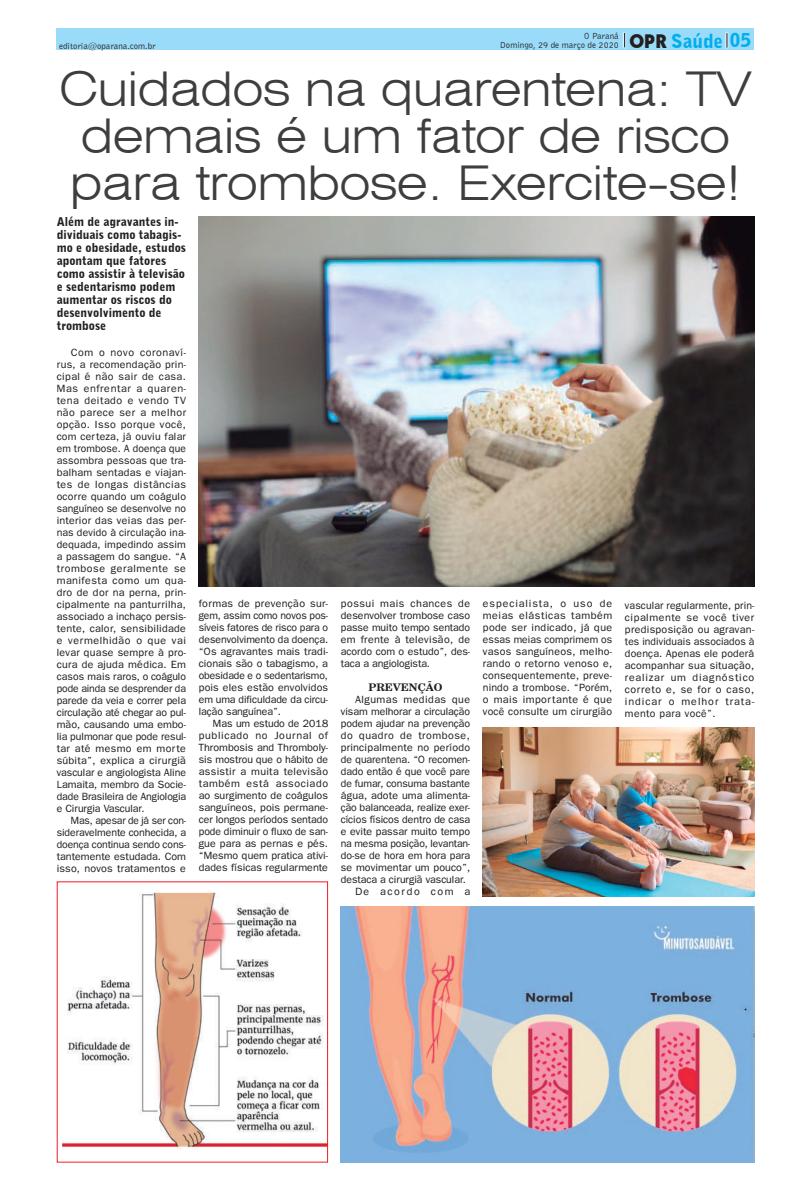
<style>
.page{position:relative;width:811px;height:1191px;background:#fff}
.page>*{position:absolute;margin:0;border:0;box-sizing:border-box;transform-origin:0 0}
.t1{font:300 expanded 48px/47px "Swiss 721 BT";letter-spacing:-.01em;color:#3e3e3f}
.t2{font:900 19px "Bell Gothic BT";color:#00aeef}
.t3{font:900 12px/13px "Bell Gothic BT";color:#231f20}
.t4{font:10.5px/12px "Franklin Gothic";letter-spacing:.005em;color:#231f20;text-align:justify}
.t5{font:10.5px "Franklin Gothic";letter-spacing:.025em;color:#231f20}
.t6{font:10.5px "Franklin Gothic";letter-spacing:.05em;color:#231f20}
.t7{font:10.5px "Franklin Gothic";letter-spacing:.045em;color:#231f20}
.t8{font:10.5px "Franklin Gothic";letter-spacing:.15em;color:#231f20}
.t9{font:700 10.5px "Century Schoolbook BT";color:#231f20}
.t10{font:9px "Bell Gothic BT";color:#231f20}
.s1{font-family:"Geometric 231 BT Heavy C";font-weight:400;color:#231f20}
</style>
<div class="page">
<div style="left:57px;top:28px;width:697px;height:22px;background:#99dbf8"></div>
<svg style="left:622px;top:31px;width:4px;height:18px"></svg>
<svg style="left:624px;top:33px;width:1px;height:14px"></svg>
<svg style="left:725px;top:31px;width:4px;height:18px"></svg>
<svg style="left:726px;top:33px;width:1px;height:15px"></svg>
<img style="left:341px;top:906px;width:413px;height:256px">
<img style="left:199px;top:217px;width:555px;height:369px">
<img style="left:62px;top:892px;width:264px;height:257px">
<img style="left:483px;top:727px;width:271px;height:169px">
<p class="t10" style="left:584px;top:30px;width:36px">O Paraná</p>
<h2 class="t2" style="left:629px;top:29px;width:123px"><span class="s1">OPR</span> Saúde 05</h2>
<p class="t10" style="left:59px;top:40px;width:98px">editoria@oparana.com.br</p>
<p class="t10" style="left:500px;top:39px;width:120px">Domingo, 29 de março de 2020</p>
<h1 class="t1" style="left:59px;top:65px;width:694px">Cuidados na quarentena: TV demais é um fator de risco para trombose. Exercite-se!</h1>
<p class="t3" style="left:57px;top:215px;width:131px">Além de agravantes in&shy;dividuais como tabagis&shy;mo e obesidade, estudos apontam que fatores como assistir à televisão e sedentarismo podem aumentar os riscos do desenvolvimento de trombose</p>
<p class="t4" style="left:57px;top:346px;width:131px;text-indent:14px">Com o novo coronaví&shy;rus, a recomendação prin&shy;cipal é não sair de casa.<br>Mas enfrentar a quaren&shy;tena deitado e vendo TV não parece ser a melhor opção. Isso porque você, com certeza, já ouviu falar em trombose. A doença que assombra pessoas que tra&shy;balham sentadas e viajan&shy;tes de longas distâncias ocorre quando um coágulo sanguíneo se desenvolve no interior das veias das per&shy;nas devido à circulação ina&shy;dequada, impedindo assim a passagem do sangue. “A trombose geralmente se manifesta como um qua&shy;dro de dor na perna, prin&shy;cipalmente na panturrilha, associado a inchaço persis&shy;tente, calor, sensibilidade e vermelhidão o que vai levar quase sempre à pro&shy;cura de ajuda médica. Em casos mais raros, o coágulo pode ainda se desprender da parede da veia e correr pela circulação até chegar ao pul&shy;mão, causando uma embo&shy;lia pulmonar que pode resul&shy;tar até mesmo em morte súbita”, explica a cirurgiã vascular e angiologista Aline Lamaita, membro da Socie&shy;dade Brasileira de Angiologia e Cirurgia Vascular.</p>
<p class="t4" style="left:57px;top:814px;width:131px;text-indent:14px">Mas, apesar de já ser con&shy;sideravelmente conhecida, a doença continua sendo cons&shy;tantemente estudada. Com isso, novos tratamentos e</p>
<p class="t4" style="left:199px;top:597px;width:131px">formas de prevenção sur&shy;gem, assim como novos pos&shy;síveis fatores de risco para o desenvolvimento da doença. “Os agravantes mais tradi&shy;cionais são o tabagismo, a obesidade e o sedentarismo, pois eles estão envolvidos em uma dificuldade da circu&shy;lação sanguínea”.</p>
<p class="t4" style="left:199px;top:717px;width:131px;text-indent:14px">Mas um estudo de 2018 publicado no Journal of Thrombosis and Thromboly&shy;sis mostrou que o hábito de assistir a muita televisão também está associado ao surgimento de coágulos sanguíneos, pois permane&shy;cer longos períodos sentado pode diminuir o fluxo de san&shy;gue para as pernas e pés. “Mesmo quem pratica ativi&shy;dades físicas regularmente</p>
<p class="t4" style="left:341px;top:597px;width:131px">possui mais chances de desenvolver trombose caso passe muito tempo sentado em frente à televisão, de acordo com o estudo”, des&shy;taca a angiologista.</p>
<p class="t9" style="left:368px;top:679px;width:76px">PREVENÇÃO</p>
<p class="t7" style="left:355px;top:693px;width:117px">Algumas medidas que</p>
<p class="t4" style="left:341px;top:705px;width:131px">visam melhorar a circulação</p>
<p class="t4" style="left:341px;top:717px;width:131px">podem ajudar na prevenção</p>
<p class="t6" style="left:341px;top:729px;width:131px">do quadro de trombose,</p>
<p class="t5" style="left:341px;top:741px;width:131px">principalmente no período</p>
<p class="t4" style="left:341px;top:753px;width:131px">de quarentena. “O recomen-</p>
<p class="t4" style="left:341px;top:765px;width:131px">dado então é que você pare</p>
<p class="t4" style="left:341px;top:777px;width:131px">de fumar, consuma bastante</p>
<p class="t4" style="left:341px;top:789px;width:131px">água, adote uma alimenta-</p>
<p class="t4" style="left:341px;top:801px;width:131px">ção balanceada, realize exer-</p>
<p class="t4" style="left:341px;top:813px;width:131px">cícios físicos dentro de casa</p>
<p class="t4" style="left:341px;top:825px;width:131px">e evite passar muito tempo</p>
<p class="t4" style="left:341px;top:837px;width:131px">na mesma posição, levantan-</p>
<p class="t4" style="left:341px;top:849px;width:131px">do-se de hora em hora para</p>
<p class="t4" style="left:341px;top:861px;width:131px">se movimentar um pouco”,</p>
<p class="t4" style="left:341px;top:873px;width:127px">destaca a cirurgiã vascular.</p>
<p class="t8" style="left:355px;top:885px;width:117px">De acordo com a</p>
<p class="t4" style="left:483px;top:597px;width:131px">especialista, o uso de meias elásticas também pode ser indicado, já que essas meias comprimem os vasos sanguíneos, melho&shy;rando o retorno venoso e, consequentemente, preve&shy;nindo a trombose. “Porém, o mais importante é que você consulte um cirurgião</p>
<p class="t4" style="left:625px;top:599px;width:131px">vascular regularmente, prin&shy;cipalmente se você tiver predisposição ou agravan&shy;tes individuais associados à doença. Apenas ele poderá acompanhar sua situação, realizar um diagnóstico correto e, se for o caso, indicar o melhor trata&shy;mento para você”.</p>
</div>
